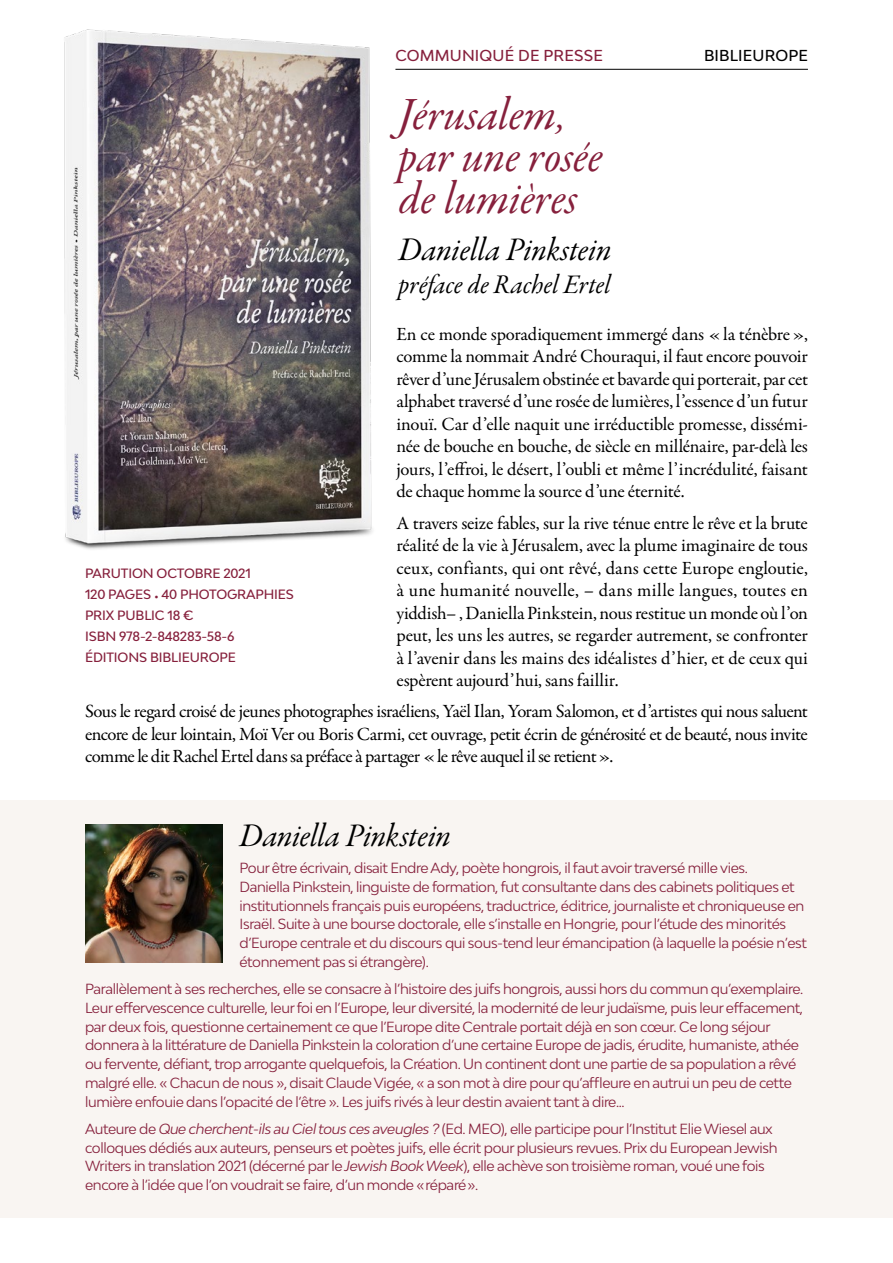
<style>
.page{position:relative;width:893px;height:1263px;background:#fff}
.page>*{position:absolute;margin:0;border:0;box-sizing:border-box;transform-origin:0 0}
.t1{font:46.5px/42px "Garamond Premr Pro It Subh";letter-spacing:.005em;color:#86203c}
.t2{font:33px "Garamond Premr Pro It Subh";color:#000}
.t3{font:27px "Garamond Premr Pro It Subh";letter-spacing:.005em;color:#000}
.t4{font:18.75px/22.5px "Garamond Premr Pro";letter-spacing:-.02em;color:#000;text-align:justify}
.t5{font:500 15px "Bw Modelica";letter-spacing:.01em;color:#86203c}
.t6{font:500 15px "Bw Modelica";letter-spacing:.01em;color:#000}
.t7{font:13.8px/18.8px "Bw Modelica";letter-spacing:-.025em;color:#86203c}
.t8{font:500 12.75px/21px "Bw Modelica";letter-spacing:-.01em;color:#86203c}
.s1{font-style:italic}
</style>
<div class="page">
<div style="left:0;top:800px;width:893px;height:418px;background:#f9f5f2"></div>
<img style="left:85px;top:825px;width:137px;height:137px">
<img style="left:64px;top:29px;width:309px;height:520px">
<hr style="left:395px;top:69px;width:413px;height:1px;background:#000">
<p class="t5" style="left:395px;top:45px;width:209px">COMMUNIQUÉ DE PRESSE</p>
<p class="t6" style="left:704px;top:45px;width:105px">BIBLIEUROPE</p>
<h1 class="t1" style="left:399px;top:96px;width:205px">Jérusalem, par une rosée de lumières</h1>
<h2 class="t2" style="left:399px;top:230px;width:214px">Daniella Pinkstein</h2>
<h3 class="t3" style="left:399px;top:268px;width:213px">préface de Rachel Ertel</h3>
<p class="t4" style="left:396px;top:323px;width:413px">En ce monde sporadiquement immergé dans «la ténèbre», comme la nommait André Chouraqui, il faut encore pouvoir rêver d’une Jérusalem obstinée et bavarde qui porterait, par cet alphabet traversé d’une rosée de lumières, l’essence d’un futur inouï. Car d’elle naquit une irréductible promesse, dissémi&shy;née de bouche en bouche, de siècle en millénaire, par-delà les jours, l’effroi, le désert, l’oubli et même l’incrédulité, faisant de chaque homme la source d’une éternité.</p>
<p class="t4" style="left:396px;top:512px;width:413px">A travers seize fables, sur la rive ténue entre le rêve et la brute réalité de la vie à Jérusalem, avec la plume imaginaire de tous ceux, confiants, qui ont rêvé, dans cette Europe engloutie, à une humanité nouvelle, – dans mille langues, toutes en yiddish– , Daniella Pinkstein, nous restitue un monde où l’on peut, les uns les autres, se regarder autrement, se confronter à l’avenir dans les mains des idéalistes d’hier, et de ceux qui espèrent aujourd’hui, sans faillir.</p>
<p class="t4" style="left:85px;top:700px;width:724px">Sous le regard croisé de jeunes photographes israéliens, Yaël Ilan, Yoram Salomon, et d’artistes qui nous saluent encore de leur lointain, Moï Ver ou Boris Carmi, cet ouvrage, petit écrin de générosité et de beauté, nous invite comme le dit Rachel Ertel dans sa préface à partager «le rêve auquel il se retient».</p>
<p class="t8" style="left:85px;top:563px;width:211px">PARUTION OCTOBRE 2021<br>120 PAGES • 40 PHOTOGRAPHIES<br>PRIX PUBLIC 18 €<br>ISBN 978-2-848283-58-6<br>ÉDITIONS BIBLIEUROPE</p>
<h2 class="t2" style="left:239px;top:816px;width:212px">Daniella Pinkstein</h2>
<p class="t7" style="left:239px;top:858px;width:569px">Pour être écrivain, disait Endre Ady, poète hongrois, il faut avoir traversé mille vies.<br>Daniella Pinkstein, linguiste de formation, fut consultante dans des cabinets politiques et institutionnels français puis européens, traductrice, éditrice, journaliste et chroniqueuse en Israël. Suite à une bourse doctorale, elle s’installe en Hongrie, pour l’étude des minorités d’Europe centrale et du discours qui sous-tend leur émancipation (à laquelle la poésie n’est étonnement pas si étrangère).</p>
<p class="t7" style="left:85px;top:979px;width:720px">Parallèlement à ses recherches, elle se consacre à l’histoire des juifs hongrois, aussi hors du commun qu’exemplaire.<br>Leur effervescence culturelle, leur foi en l’Europe, leur diversité, la modernité de leur judaïsme, puis leur effacement, par deux fois, questionne certainement ce que l’Europe dite Centrale portait déjà en son cœur. Ce long séjour donnera à la littérature de Daniella Pinkstein la coloration d’une certaine Europe de jadis, érudite, humaniste, athée ou fervente, défiant, trop arrogante quelquefois, la Création. Un continent dont une partie de sa population a rêvé malgré elle. « Chacun de nous », disait Claude Vigée, « a son mot à dire pour qu’affleure en autrui un peu de cette lumière enfouie dans l’opacité de l’être ». Les juifs rivés à leur destin avaient tant à dire...</p>
<p class="t7" style="left:85px;top:1119px;width:694px">Auteure de <span class="s1">Que cherchent-ils au Ciel tous ces aveugles ?</span> (Ed. MEO), elle participe pour l’Institut Elie Wiesel aux colloques dédiés aux auteurs, penseurs et poètes juifs, elle écrit pour plusieurs revues. Prix du European Jewish Writers in translation 2021 (décerné par le <span class="s1">Jewish Book Week</span>), elle achève son troisième roman, voué une fois encore à l’idée que l’on voudrait se faire, d’un monde «réparé».</p>
</div>
